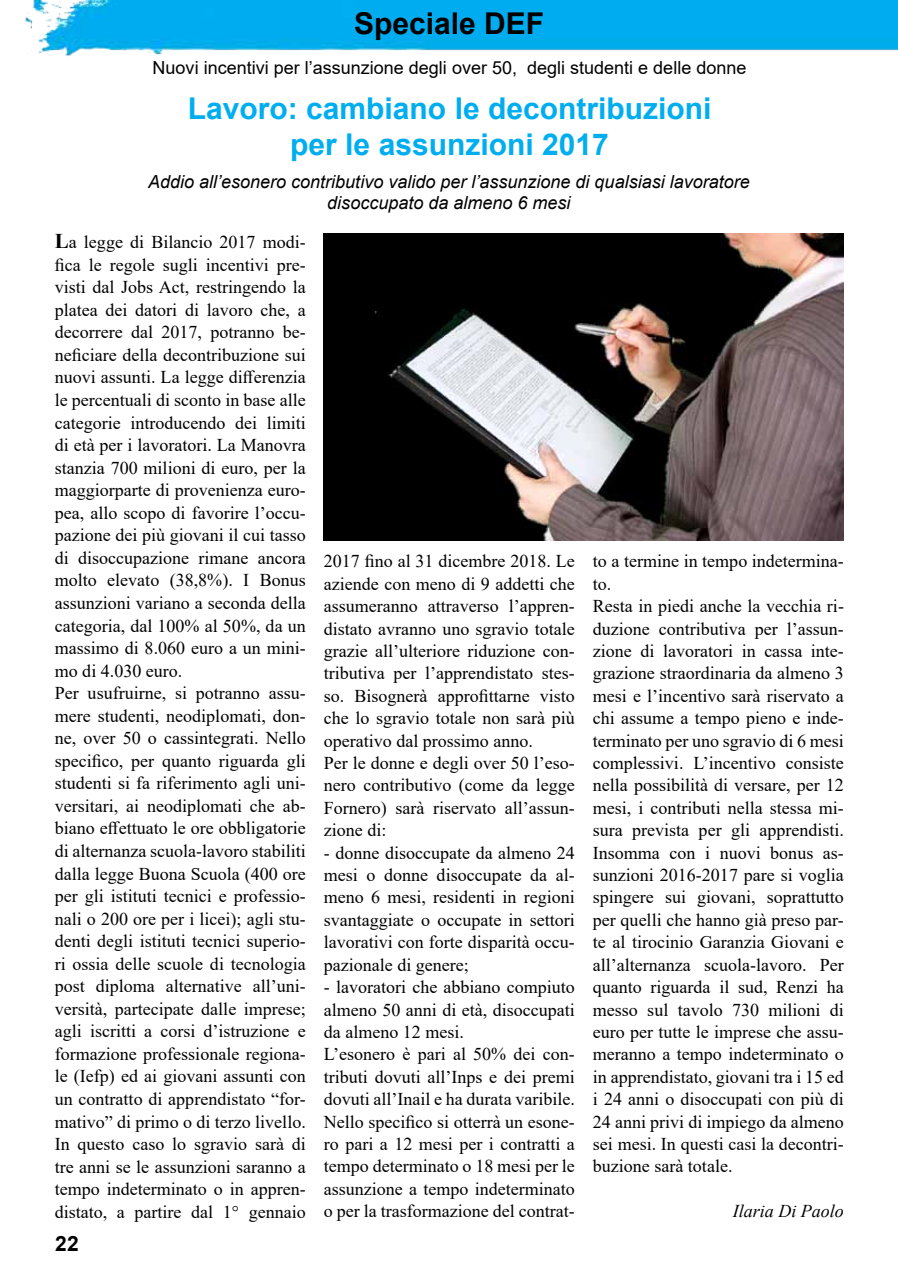
<style>
.page{position:relative;width:898px;height:1272px;background:#fff}
.page>*{position:absolute;margin:0;border:0;box-sizing:border-box;transform-origin:0 0}
.t1{font:700 30px/36px "Arial";color:#00aeef;text-align:center}
.t2{font:700 30px "Arial";color:#000}
.t3{font:700 21px "Arial";color:#000}
.t4{font:18px/22.4px "Times New Roman";color:#000}
.t5{font:italic 18px/21.6px "Arial";color:#000;text-align:center}
.t6{font:18px "Arial";color:#000}
.t7{font:italic 18px "Times New Roman";color:#000}
.s1{font-weight:700;font-size:21px}
</style>
<div class="page">
<img style="left:25px;top:0;width:872px;height:56px">
<img style="left:323px;top:234px;width:520px;height:306px">
<h1 class="t2" style="left:354px;top:3px;width:192px">Speciale DEF</h1>
<p class="t6" style="left:152px;top:55px;width:595px">Nuovi incentivi per l’assunzione degli over 50, degli studenti e delle donne</p>
<h1 class="t1" style="left:188px;top:91px;width:525px">Lavoro: cambiano le decontribuzioni per le assunzioni 2017</h1>
<p class="t5" style="left:148px;top:171px;width:603px">Addio all’esonero contributivo valido per l’assunzione di qualsiasi lavoratore disoccupato da almeno 6 mesi</p>
<p class="t4" style="left:55px;top:230px;width:252px"><span class="s1">L</span>a legge di Bilancio 2017 modi&shy;fica le regole sugli incentivi pre&shy;visti dal Jobs Act, restringendo la platea dei datori di lavoro che, a decorrere dal 2017, potranno be&shy;neficiare della decontribuzione sui nuovi assunti. La legge differenzia le percentuali di sconto in base alle categorie introducendo dei limiti di età per i lavoratori. La Manovra stanzia 700 milioni di euro, per la maggiorparte di provenienza euro&shy;pea, allo scopo di favorire l’occu&shy;pazione dei più giovani il cui tasso di disoccupazione rimane ancora molto elevato (38,8%). I Bonus assunzioni variano a seconda della categoria, dal 100% al 50%, da un massimo di 8.060 euro a un mini&shy;mo di 4.030 euro.<br>Per usufruirne, si potranno assu&shy;mere studenti, neodiplomati, don&shy;ne, over 50 o cassintegrati. Nello specifico, per quanto riguarda gli studenti si fa riferimento agli uni&shy;versitari, ai neodiplomati che ab&shy;biano effettuato le ore obbligatorie di alternanza scuola-lavoro stabiliti dalla legge Buona Scuola (400 ore per gli istituti tecnici e professio&shy;nali o 200 ore per i licei); agli stu&shy;denti degli istituti tecnici superio&shy;ri ossia delle scuole di tecnologia post diploma alternative all’uni&shy;versità, partecipate dalle imprese; agli iscritti a corsi d’istruzione e formazione professionale regiona&shy;le (Iefp) ed ai giovani assunti con un contratto di apprendistato “for&shy;mativo” di primo o di terzo livello.<br>In questo caso lo sgravio sarà di tre anni se le assunzioni saranno a tempo indeterminato o in appren&shy;distato, a partire dal 1° gennaio</p>
<p class="t3" style="left:55px;top:1228px;width:25px">22</p>
<p class="t4" style="left:324px;top:549px;width:252px">2017 fino al 31 dicembre 2018. Le aziende con meno di 9 addetti che assumeranno attraverso l’appren&shy;distato avranno uno sgravio totale grazie all’ulteriore riduzione con&shy;tributiva per l’apprendistato stes&shy;so. Bisognerà approfittarne visto che lo sgravio totale non sarà più operativo dal prossimo anno.<br>Per le donne e degli over 50 l’eso&shy;nero contributivo (come da legge<br>Fornero) sarà riservato all’assun&shy;zione di:</p>
<p class="t4" style="left:324px;top:840px;width:252px;text-align:justify">- donne disoccupate da almeno 24 mesi o donne disoccupate da al&shy;meno 6 mesi, residenti in regioni svantaggiate o occupate in settori lavorativi con forte disparità occu&shy;pazionale di genere;</p>
<p class="t4" style="left:324px;top:975px;width:252px">- lavoratori che abbiano compiuto almeno 50 anni di età, disoccupati da almeno 12 mesi.<br>L’esonero è pari al 50% dei con&shy;tributi dovuti all’Inps e dei premi dovuti all’Inail e ha durata varibile.<br>Nello specifico si otterrà un esone&shy;ro pari a 12 mesi per i contratti a tempo determinato o 18 mesi per le assunzione a tempo indeterminato o per la trasformazione del contrat-</p>
<p class="t4" style="left:592px;top:549px;width:252px">to a termine in tempo indetermina&shy;to.<br>Resta in piedi anche la vecchia ri&shy;duzione contributiva per l’assun&shy;zione di lavoratori in cassa inte&shy;grazione straordinaria da almeno 3 mesi e l’incentivo sarà riservato a chi assume a tempo pieno e inde&shy;terminato per uno sgravio di 6 mesi complessivi. L’incentivo consiste nella possibilità di versare, per 12 mesi, i contributi nella stessa mi&shy;sura prevista per gli apprendisti.<br>Insomma con i nuovi bonus as&shy;sunzioni 2016-2017 pare si voglia spingere sui giovani, soprattutto per quelli che hanno già preso par&shy;te al tirocinio Garanzia Giovani e all’alternanza scuola-lavoro. Per quanto riguarda il sud, Renzi ha messo sul tavolo 730 milioni di euro per tutte le imprese che assu&shy;meranno a tempo indeterminato o in apprendistato, giovani tra i 15 ed i 24 anni o disoccupati con più di<br>24 anni privi di impiego da almeno sei mesi. In questi casi la decontri&shy;buzione sarà totale.</p>
<p class="t7" style="left:732px;top:1198px;width:113px">Ilaria Di Paolo</p>
</div>
